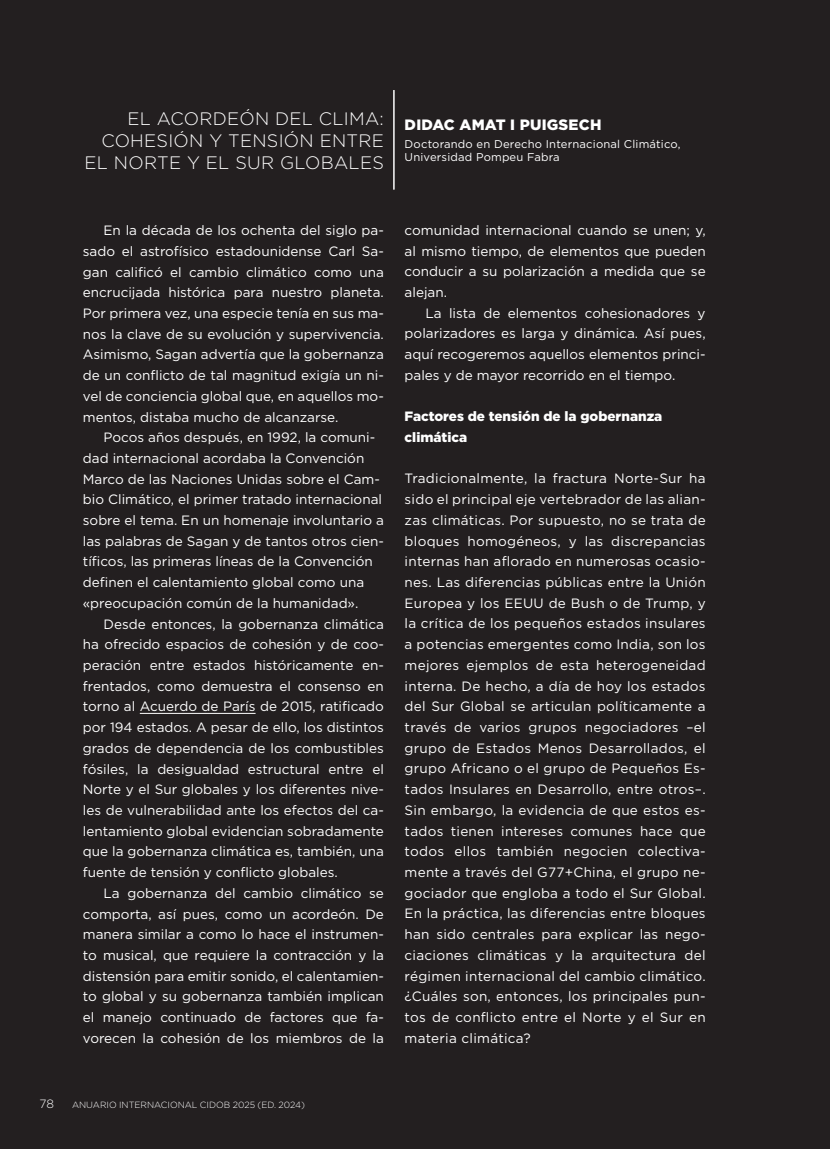
<style>
.page{position:relative;width:830px;height:1149px;background:#fff}
.page>*{position:absolute;margin:0;border:0;box-sizing:border-box;transform-origin:0 0}
.t1{font:300 18px/21.6px "Gotham";letter-spacing:.015em;color:#fff;text-align:right}
.t2{font:900 15px "Gotham";letter-spacing:.015em;color:#fff}
.t3{font:13.5px/20.7px "Gotham";color:#fff;text-align:justify}
.t4{font:900 13.5px/20.7px "Gotham";color:#fff}
.t5{font:300 12px "Gotham";color:#fff}
.t6{font:11.25px/13.5px "Gotham";letter-spacing:.015em;color:#fff}
.t7{font:300 9px "Gotham";color:#fff}
</style>
<div class="page">
<div style="left:0;top:0;width:829px;height:1148px;background:#231f20"></div>
<hr style="left:140px;top:713px;width:115px;height:1px;background:#fff">
<hr style="left:393px;top:90px;width:1px;height:99px;background:#fff">
<h1 class="t1" style="left:84px;top:108px;width:301px">EL ACORDEÓN DEL CLIMA:<br>COHESIÓN Y TENSIÓN ENTRE<br>EL NORTE Y EL SUR GLOBALES</h1>
<p class="t2" style="left:404px;top:114px;width:198px">DIDAC AMAT I PUIGSECH</p>
<p class="t6" style="left:404px;top:137px;width:277px">Doctorando en Derecho Internacional Climático,<br>Universidad Pompeu Fabra</p>
<p class="t3" style="left:83px;top:219px;width:302px;text-indent:21px">En la década de los ochenta del siglo pa&shy;sado el astrofísico estadounidense Carl Sa&shy;gan calificó el cambio climático como una encrucijada histórica para nuestro planeta.<br>Por primera vez, una especie tenía en sus ma&shy;nos la clave de su evolución y supervivencia.<br>Asimismo, Sagan advertía que la gobernanza de un conflicto de tal magnitud exigía un ni&shy;vel de conciencia global que, en aquellos mo&shy;mentos, distaba mucho de alcanzarse.</p>
<p class="t3" style="left:83px;top:426px;width:302px;text-align:left;text-indent:21px">Pocos años después, en 1992, la comuni&shy;dad internacional acordaba la Convención Marco de las Naciones Unidas sobre el Cam&shy;bio Climático, el primer tratado internacional sobre el tema. En un homenaje involuntario a las palabras de Sagan y de tantos otros cien&shy;tíficos, las primeras líneas de la Convención definen el calentamiento global como una «preocupación común de la humanidad».</p>
<p class="t3" style="left:83px;top:613px;width:302px;text-indent:21px">Desde entonces, la gobernanza climática ha ofrecido espacios de cohesión y de coo&shy;peración entre estados históricamente en&shy;frentados, como demuestra el consenso en torno al Acuerdo de París de 2015, ratificado por 194 estados. A pesar de ello, los distintos grados de dependencia de los combustibles fósiles, la desigualdad estructural entre el Norte y el Sur globales y los diferentes nive&shy;les de vulnerabilidad ante los efectos del ca&shy;lentamiento global evidencian sobradamente que la gobernanza climática es, también, una fuente de tensión y conflicto globales.</p>
<p class="t3" style="left:83px;top:882px;width:302px;text-indent:21px">La gobernanza del cambio climático se comporta, así pues, como un acordeón. De manera similar a como lo hace el instrumen&shy;to musical, que requiere la contracción y la distensión para emitir sonido, el calentamien&shy;to global y su gobernanza también implican el manejo continuado de factores que fa&shy;vorecen la cohesión de los miembros de la</p>
<p class="t3" style="left:404px;top:219px;width:302px">comunidad internacional cuando se unen; y, al mismo tiempo, de elementos que pueden conducir a su polarización a medida que se alejan.</p>
<p class="t3" style="left:404px;top:302px;width:302px;text-indent:21px">La lista de elementos cohesionadores y polarizadores es larga y dinámica. Así pues, aquí recogeremos aquellos elementos princi&shy;pales y de mayor recorrido en el tiempo.</p>
<p class="t4" style="left:404px;top:406px;width:259px">Factores de tensión de la gobernanza climática</p>
<p class="t3" style="left:404px;top:468px;width:302px">Tradicionalmente, la fractura Norte-Sur ha sido el principal eje vertebrador de las alian&shy;zas climáticas. Por supuesto, no se trata de bloques homogéneos, y las discrepancias internas han aflorado en numerosas ocasio&shy;nes. Las diferencias públicas entre la Unión Europea y los EEUU de Bush o de Trump, y la crítica de los pequeños estados insulares a potencias emergentes como India, son los mejores ejemplos de esta heterogeneidad interna. De hecho, a día de hoy los estados del Sur Global se articulan políticamente a través de varios grupos negociadores –el grupo de Estados Menos Desarrollados, el grupo Africano o el grupo de Pequeños Es&shy;tados Insulares en Desarrollo, entre otros–.<br>Sin embargo, la evidencia de que estos es&shy;tados tienen intereses comunes hace que todos ellos también negocien colectiva&shy;mente a través del G77+China, el grupo ne&shy;gociador que engloba a todo el Sur Global.<br>En la práctica, las diferencias entre bloques han sido centrales para explicar las nego&shy;ciaciones climáticas y la arquitectura del régimen internacional del cambio climático. ¿Cuáles son, entonces, los principales pun&shy;tos de conflicto entre el Norte y el Sur en materia climática?</p>
<p class="t5" style="left:40px;top:1095px;width:16px">78</p>
<p class="t7" style="left:72px;top:1098px;width:234px">ANUARIO INTERNACIONAL CIDOB 2025 (ED. 2024)</p>
</div>
